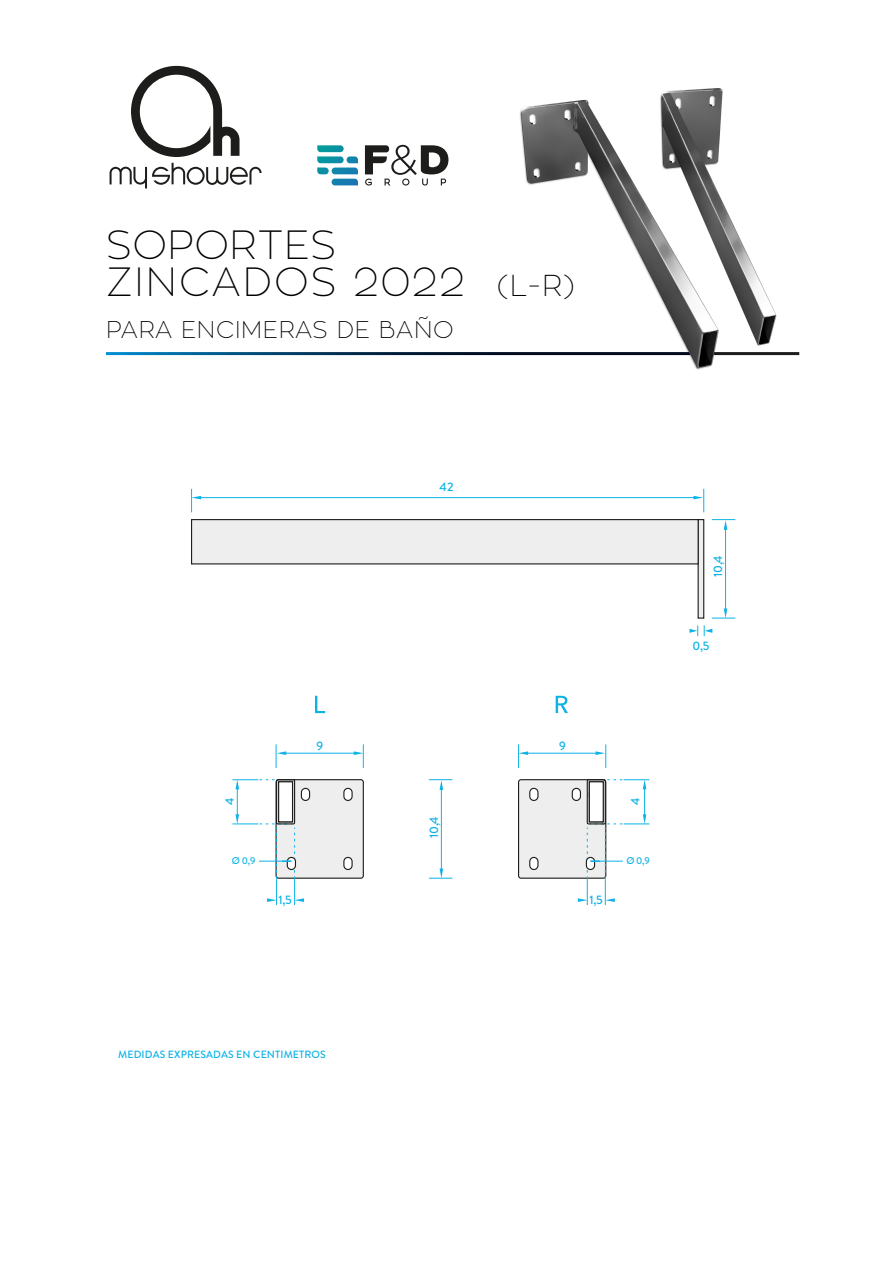
<style>
.page{position:relative;width:893px;height:1264px;background:#fff}
.page>*{position:absolute;margin:0;border:0;box-sizing:border-box;transform-origin:0 0}
.t1{font:100 40.5px/37.5px "Zona Pro";letter-spacing:.045em;color:#000}
.t2{font:100 24px "Zona Pro";letter-spacing:.025em;color:#000}
.t3{font:500 12.3px "Brandon Grotesque";color:#0db2e7}
.t4{font:500 10.5px "Brandon Grotesque";letter-spacing:.01em;color:#0db2e7}
.t5{font:500 9.75px "Brandon Grotesque";color:#0db2e7}
.s1{font-size:30px}
</style>
<div class="page">
<img style="left:510px;top:88px;width:273px;height:282px">
<div style="left:518px;top:779px;width:88px;height:99px;background:#eeeeef;border-radius:3px"></div>
<div style="left:518px;top:779px;width:88px;height:99px;border:1px solid #1d1d1b;border-radius:3px"></div>
<svg style="left:106px;top:352px;width:584px;height:3px;background:#073354"></svg>
<svg style="left:317px;top:145px;width:41px;height:40px"></svg>
<svg style="left:365px;top:145px;width:83px;height:40px"></svg>
<svg style="left:713px;top:352px;width:86px;height:3px"></svg>
<svg style="left:131px;top:66px;width:108px;height:91px"></svg>
<svg style="left:110px;top:163px;width:151px;height:25px"></svg>
<div style="left:697px;top:519px;width:7px;height:99px;background:#eeeeef;border:1px solid #1d1d1b"></div>
<svg style="left:595px;top:744px;width:11px;height:23px"></svg>
<svg style="left:518px;top:744px;width:10px;height:23px"></svg>
<hr style="left:526px;top:752px;width:72px;height:1px;background:#0db2e7">
<svg style="left:693px;top:488px;width:11px;height:24px"></svg>
<svg style="left:191px;top:488px;width:10px;height:24px"></svg>
<hr style="left:199px;top:497px;width:497px;height:1px;background:#0db2e7">
<svg style="left:429px;top:779px;width:23px;height:10px"></svg>
<svg style="left:429px;top:868px;width:23px;height:10px"></svg>
<hr style="left:441px;top:787px;width:1px;height:83px;background:#0db2e7">
<svg style="left:712px;top:519px;width:23px;height:10px"></svg>
<svg style="left:712px;top:608px;width:23px;height:10px"></svg>
<hr style="left:725px;top:527px;width:1px;height:83px;background:#0db2e7">
<svg style="left:689px;top:625px;width:9px;height:11px"></svg>
<svg style="left:704px;top:625px;width:8px;height:11px"></svg>
<div style="left:191px;top:519px;width:507px;height:45px;background:#eeeeef;border:1px solid #1d1d1b"></div>
<div style="left:530px;top:788px;width:8px;height:12px;background:#fff;border-radius:4px"></div>
<div style="left:529px;top:787px;width:9px;height:13px;border:1px solid #1d1d1b;border-radius:4px"></div>
<div style="left:572px;top:788px;width:8px;height:12px;background:#fff;border-radius:4px"></div>
<div style="left:571px;top:787px;width:10px;height:13px;border:1px solid #1d1d1b;border-radius:4px"></div>
<div style="left:530px;top:857px;width:8px;height:12px;background:#fff;border-radius:4px"></div>
<div style="left:529px;top:856px;width:9px;height:13px;border:1px solid #1d1d1b;border-radius:4px"></div>
<svg style="left:606px;top:779px;width:43px;height:10px"></svg>
<svg style="left:578px;top:814px;width:71px;height:90px"></svg>
<hr style="left:644px;top:786px;width:1px;height:30px;background:#0db2e7">
<div style="left:589px;top:781px;width:15px;height:41px;background:#fff;border:1px solid #1d1d1b"></div>
<hr style="left:590px;top:860px;width:33px;height:1px;background:#0db2e7">
<div style="left:586px;top:779px;width:20px;height:45px;border:1px solid #1d1d1b"></div>
<div style="left:276px;top:779px;width:87px;height:99px;background:#eeeeef;border-radius:3px"></div>
<div style="left:275px;top:779px;width:89px;height:99px;border:1px solid #1d1d1b;border-radius:3px"></div>
<svg style="left:276px;top:744px;width:10px;height:23px"></svg>
<svg style="left:354px;top:744px;width:10px;height:23px"></svg>
<hr style="left:284px;top:752px;width:72px;height:1px;background:#0db2e7">
<div style="left:344px;top:788px;width:8px;height:12px;background:#fff;border-radius:4px"></div>
<div style="left:343px;top:787px;width:10px;height:13px;border:1px solid #1d1d1b;border-radius:4px"></div>
<div style="left:301px;top:788px;width:8px;height:12px;background:#fff;border-radius:4px"></div>
<div style="left:301px;top:787px;width:9px;height:13px;border:1px solid #1d1d1b;border-radius:4px"></div>
<div style="left:344px;top:857px;width:8px;height:12px;background:#fff;border-radius:4px"></div>
<div style="left:343px;top:856px;width:10px;height:13px;border:1px solid #1d1d1b;border-radius:4px"></div>
<svg style="left:232px;top:779px;width:44px;height:10px"></svg>
<svg style="left:232px;top:814px;width:72px;height:90px"></svg>
<hr style="left:237px;top:786px;width:1px;height:30px;background:#0db2e7">
<div style="left:278px;top:781px;width:15px;height:41px;background:#fff;border:1px solid #1d1d1b"></div>
<hr style="left:259px;top:860px;width:32px;height:1px;background:#0db2e7">
<div style="left:276px;top:779px;width:19px;height:45px;border:1px solid #1d1d1b"></div>
<svg style="left:315px;top:695px;width:10px;height:18px"></svg>
<svg style="left:555px;top:695px;width:13px;height:18px"></svg>
<h1 class="t1" style="left:106px;top:225px;width:470px">SOPORTES<br>ZINCADOS 2022 <span class="s1">(L-R)</span></h1>
<h2 class="t2" style="left:106px;top:314px;width:349px">PARA ENCIMERAS DE BAÑO</h2>
<p class="t3" style="left:439px;top:478px;width:15px">42</p>
<p class="t3" style="left:316px;top:737px;width:8px">9</p>
<p class="t3" style="left:559px;top:737px;width:8px">9</p>
<p class="t3" style="left:221px;top:804px;width:9px;rotate:-90deg">4</p>
<p class="t3" style="left:627px;top:804px;width:9px;rotate:-90deg">4</p>
<p class="t3" style="left:425px;top:837px;width:23px;rotate:-90deg">10,4</p>
<p class="t5" style="left:232px;top:853px;width:25px">Ø 0,9</p>
<p class="t5" style="left:626px;top:853px;width:25px">Ø 0,9</p>
<p class="t3" style="left:278px;top:890px;width:15px">1,5</p>
<p class="t3" style="left:589px;top:890px;width:15px">1,5</p>
<p class="t3" style="left:709px;top:576px;width:23px;rotate:-90deg">10,4</p>
<p class="t3" style="left:692px;top:637px;width:18px">0,5</p>
<p class="t4" style="left:118px;top:1046px;width:209px">MEDIDAS EXPRESADAS EN CENTIMETROS</p>
</div>
